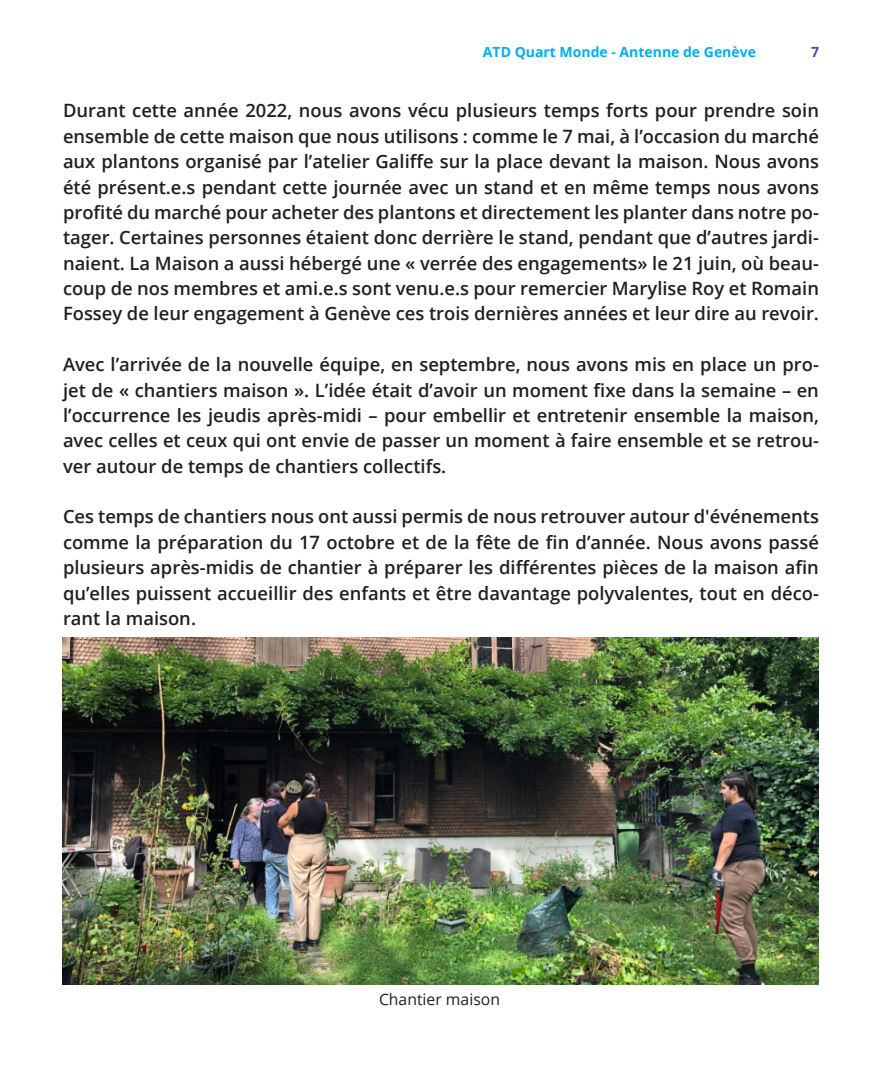
<style>
.page{position:relative;width:882px;height:1071px;background:#fff}
.page>*{position:absolute;margin:0;border:0;box-sizing:border-box;transform-origin:0 0}
.text{font:600 18.38px/25.4px "Open Sans";color:#231f20;text-align:justify}
.text-2{font:15.75px "Open Sans";color:#231f20}
.t1{font:700 14px "Open Sans";color:#00aeef}
.t2{font:700 14px "Open Sans";color:#444fa1}
</style>
<div class="page">
<img style="left:63px;top:638px;width:756px;height:346px">
<p class="t1" style="left:483px;top:42px;width:275px">ATD Quart Monde - Antenne de Genève</p>
<p class="t2" style="left:811px;top:42px;width:9px">7</p>
<p class="text" style="left:63px;top:98px;width:758px">Durant cette année 2022, nous avons vécu plusieurs temps forts pour prendre soin ensemble de cette maison que nous utilisons : comme le 7 mai, à l’occasion du marché aux plantons organisé par l’atelier Galiffe sur la place devant la maison. Nous avons été présent.e.s pendant cette journée avec un stand et en même temps nous avons profité du marché pour acheter des plantons et directement les planter dans notre po&shy;tager. Certaines personnes étaient donc derrière le stand, pendant que d’autres jardi&shy;naient. La Maison a aussi hébergé une « verrée des engagements» le 21 juin, où beau&shy;coup de nos membres et ami.e.s sont venu.e.s pour remercier Marylise Roy et Romain Fossey de leur engagement à Genève ces trois dernières années et leur dire au revoir.</p>
<p class="text" style="left:63px;top:351px;width:758px">Avec l’arrivée de la nouvelle équipe, en septembre, nous avons mis en place un pro&shy;jet de « chantiers maison ». L’idée était d’avoir un moment fixe dans la semaine – en l’occurrence les jeudis après-midi – pour embellir et entretenir ensemble la maison, avec celles et ceux qui ont envie de passer un moment à faire ensemble et se retrou&shy;ver autour de temps de chantiers collectifs.</p>
<p class="text" style="left:63px;top:504px;width:758px">Ces temps de chantiers nous ont aussi permis de nous retrouver autour d'événements comme la préparation du 17 octobre et de la fête de fin d’année. Nous avons passé plusieurs après-midis de chantier à préparer les différentes pièces de la maison afin qu’elles puissent accueillir des enfants et être davantage polyvalentes, tout en déco&shy;rant la maison.</p>
<p class="text-2" style="left:379px;top:988px;width:123px">Chantier maison</p>
</div>
